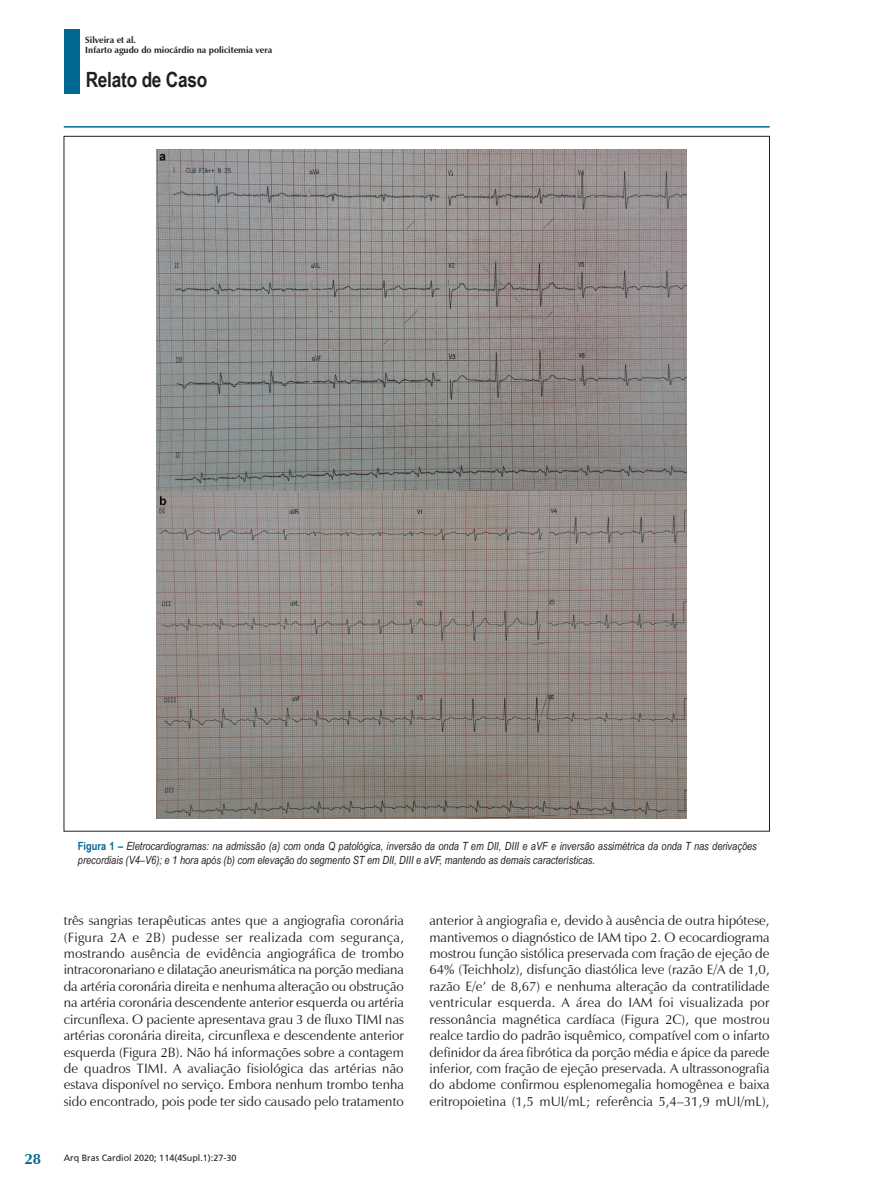
<style>
.page{position:relative;width:893px;height:1191px;background:#fff}
.page>*{position:absolute;margin:0;border:0;box-sizing:border-box;transform-origin:0 0}
.t1{font:700 21px "Arial Narrow";letter-spacing:-.01em;color:#231f20}
.t2{font:700 15px "Zapf Humanist 601 BT";color:#006991}
._01-TEXTO_BASICO{font:13.5px/16.5px "Zapf Humanist 601 BT";color:#231f20;text-align:justify}
._05_LEGENDA_TABELA{font:italic 11.25px/13.5px "Arial Narrow";color:#231f20}
.t3{font:700 9px/10.8px "Zapf Humanist 601 BT";color:#231f20}
.t4{font:9px "Frutiger";color:#231f20}
.s1{font-weight:700;font-style:normal;color:#006991}
</style>
<div class="page">
<hr style="left:64px;top:126px;width:706px;height:2px;background:#006991">
<div style="left:64px;top:29px;width:16px;height:65px;background:#006991"></div>
<img style="left:156px;top:149px;width:531px;height:669px">
<p class="t3" style="left:85px;top:34px;width:189px">Silveira et al.<br>Infarto agudo do miocárdio na policitemia vera</p>
<h1 class="t1" style="left:86px;top:64px;width:123px">Relato de Caso</h1>
<p class="t2" style="left:25px;top:1149px;width:18px">28</p>
<p class="_05_LEGENDA_TABELA" style="left:78px;top:839px;width:680px"><span class="s1">Figura 1 –</span> Eletrocardiogramas: na admissão (a) com onda Q patológica, inversão da onda T em DII, DIII e aVF e inversão assimétrica da onda T nas derivações precordiais (V4–V6); e 1 hora após (b) com elevação do segmento ST em DII, DIII e aVF, mantendo as demais características.</p>
<p class="_01-TEXTO_BASICO" style="left:64px;top:912px;width:342px">três sangrias terapêuticas antes que a angiografia coronária (Figura 2A e 2B) pudesse ser realizada com segurança, mostrando ausência de evidência angiográfica de trombo intracoronariano e dilatação aneurismática na porção mediana da artéria coronária direita e nenhuma alteração ou obstrução na artéria coronária descendente anterior esquerda ou artéria circunflexa. O paciente apresentava grau 3 de fluxo TIMI nas artérias coronária direita, circunflexa e descendente anterior esquerda (Figura 2B). Não há informações sobre a contagem de quadros TIMI. A avaliação fisiológica das artérias não estava disponível no serviço. Embora nenhum trombo tenha sido encontrado, pois pode ter sido causado pelo tratamento</p>
<p class="_01-TEXTO_BASICO" style="left:429px;top:912px;width:342px">anterior à angiografia e, devido à ausência de outra hipótese, mantivemos o diagnóstico de IAM tipo 2. O ecocardiograma mostrou função sistólica preservada com fração de ejeção de 64% (Teichholz), disfunção diastólica leve (razão E/A de 1,0, razão E/e’ de 8,67) e nenhuma alteração da contratilidade ventricular esquerda. A área do IAM foi visualizada por ressonância magnética cardíaca (Figura 2C), que mostrou realce tardio do padrão isquêmico, compatível com o infarto definidor da área fibrótica da porção média e ápice da parede inferior, com fração de ejeção preservada. A ultrassonografia do abdome confirmou esplenomegalia homogênea e baixa eritropoietina (1,5 mUI/mL; referência 5,4–31,9 mUI/mL),</p>
<p class="t4" style="left:64px;top:1153px;width:174px">Arq Bras Cardiol 2020; 114(4Supl.1):27-30</p>
</div>
